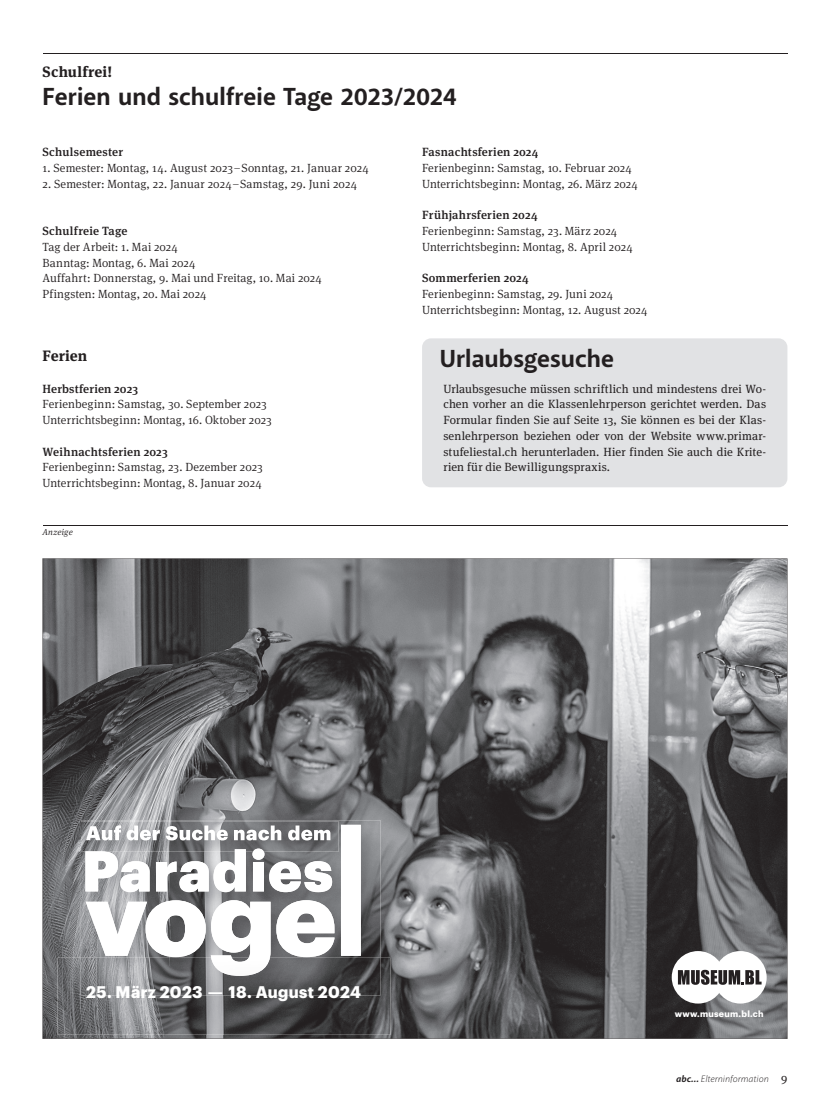
<style>
.page{position:relative;width:830px;height:1117px;background:#fff}
.page>*{position:absolute;margin:0;border:0;box-sizing:border-box;transform-origin:0 0}
.t1{font:700 25px "Akagi Pro";letter-spacing:.005em;color:#231f20}
.t2{font:700 16.5px "Graphik";letter-spacing:.02em;color:#fff}
.t3{font:700 15px "Meta Serif Pro";letter-spacing:.01em;color:#231f20}
.t4{font:300 11.88px/15.8px "Meta Serif Pro";letter-spacing:.01em;color:#231f20}
.t5{font:11.88px/15.8px "Meta Serif Pro";letter-spacing:.015em;color:#231f20;text-align:justify}
.t6{font:500 11.88px "Meta Serif Pro";letter-spacing:.02em;color:#231f20}
.t7{font:italic 300 9.38px "Akagi Pro";letter-spacing:.015em;color:#231f20}
.t8{font:700 8.75px "Graphik";letter-spacing:.03em;color:#fff}
.t9{font:italic 300 8.75px "Meta Serif Pro";letter-spacing:.025em;color:#231f20}
.s1{font-weight:700}
.s2{font-family:"Meta Serif Pro";font-weight:400;font-style:normal;font-size:11.88px}
</style>
<div class="page">
<hr style="left:43px;top:525px;width:744px;height:1px;background:#231f20">
<svg style="left:43px;top:558px;width:744px;height:480px;background:#747476"></svg>
<hr style="left:43px;top:53px;width:744px;height:1px;background:#231f20">
<div style="left:422px;top:338px;width:365px;height:149px;background:#e1e2e4;border-radius:9px"></div>
<p class="t3" style="left:43px;top:60px;width:71px">Schulfrei!</p>
<h1 class="t1" style="left:43px;top:81px;width:415px">Ferien und schulfreie Tage 2023/2024</h1>
<p class="t6" style="left:43px;top:143px;width:82px">Schulsemester</p>
<p class="t4" style="left:43px;top:159px;width:327px">1. Semester: Montag, 14. August 2023 – Sonntag, 21. Januar 2024</p>
<p class="t4" style="left:43px;top:175px;width:316px">2. Semester: Montag, 22. Januar 2024 – Samstag, 29. Juni 2024</p>
<p class="t6" style="left:43px;top:222px;width:86px">Schulfreie Tage</p>
<p class="t4" style="left:43px;top:238px;width:281px">Tag der Arbeit: 1. Mai 2024<br>Banntag: Montag, 6. Mai 2024<br>Auffahrt: Donnerstag, 9. Mai und Freitag, 10. Mai 2024<br>Pfingsten: Montag, 20. Mai 2024</p>
<p class="t6" style="left:422px;top:143px;width:118px">Fasnachtsferien 2024</p>
<p class="t4" style="left:422px;top:159px;width:217px">Ferienbeginn: Samstag, 10. Februar 2024<br>Unterrichtsbeginn: Montag, 26. März 2024</p>
<p class="t6" style="left:422px;top:206px;width:117px">Frühjahrsferien 2024</p>
<p class="t4" style="left:422px;top:222px;width:212px">Ferienbeginn: Samstag, 23. März 2024<br>Unterrichtsbeginn: Montag, 8. April 2024</p>
<p class="t6" style="left:422px;top:269px;width:108px">Sommerferien 2024</p>
<p class="t4" style="left:422px;top:285px;width:227px">Ferienbeginn: Samstag, 29. Juni 2024<br>Unterrichtsbeginn: Montag, 12. August 2024</p>
<p class="t3" style="left:43px;top:344px;width:46px">Ferien</p>
<p class="t6" style="left:43px;top:379px;width:97px">Herbstferien 2023</p>
<p class="t4" style="left:43px;top:396px;width:230px">Ferienbeginn: Samstag, 30. September 2023<br>Unterrichtsbeginn: Montag, 16. Oktober 2023</p>
<p class="t6" style="left:43px;top:442px;width:127px">Weihnachtsferien 2023</p>
<p class="t4" style="left:43px;top:459px;width:221px">Ferienbeginn: Samstag, 23. Dezember 2023<br>Unterrichtsbeginn: Montag, 8. Januar 2024</p>
<p class="t9" style="left:43px;top:525px;width:32px">Anzeige</p>
<h1 class="t1" style="left:439px;top:342px;width:176px">Urlaubsgesuche</h1>
<p class="t5" style="left:443px;top:380px;width:324px">Urlaubsgesuche müssen schriftlich und mindestens drei Wo&shy;chen vorher an die Klassenlehrperson gerichtet werden. Das Formular finden Sie auf Seite 13, Sie können es bei der Klas&shy;senlehrperson beziehen oder von der Website www.primar&shy;stufeliestal.ch herunterladen. Hier finden Sie auch die Krite&shy;rien für die Bewilligungspraxis.</p>
<h2 class="t2" style="left:86px;top:978px;width:276px">25. März 2023 — 18. August 2024</h2>
<p class="t8" style="left:674px;top:1006px;width:90px">www.museum.bl.ch</p>
<p class="t7" style="left:675px;top:1072px;width:113px"><span class="s1">abc...</span> Elterninformation <span class="s2">9</span></p>
</div>
